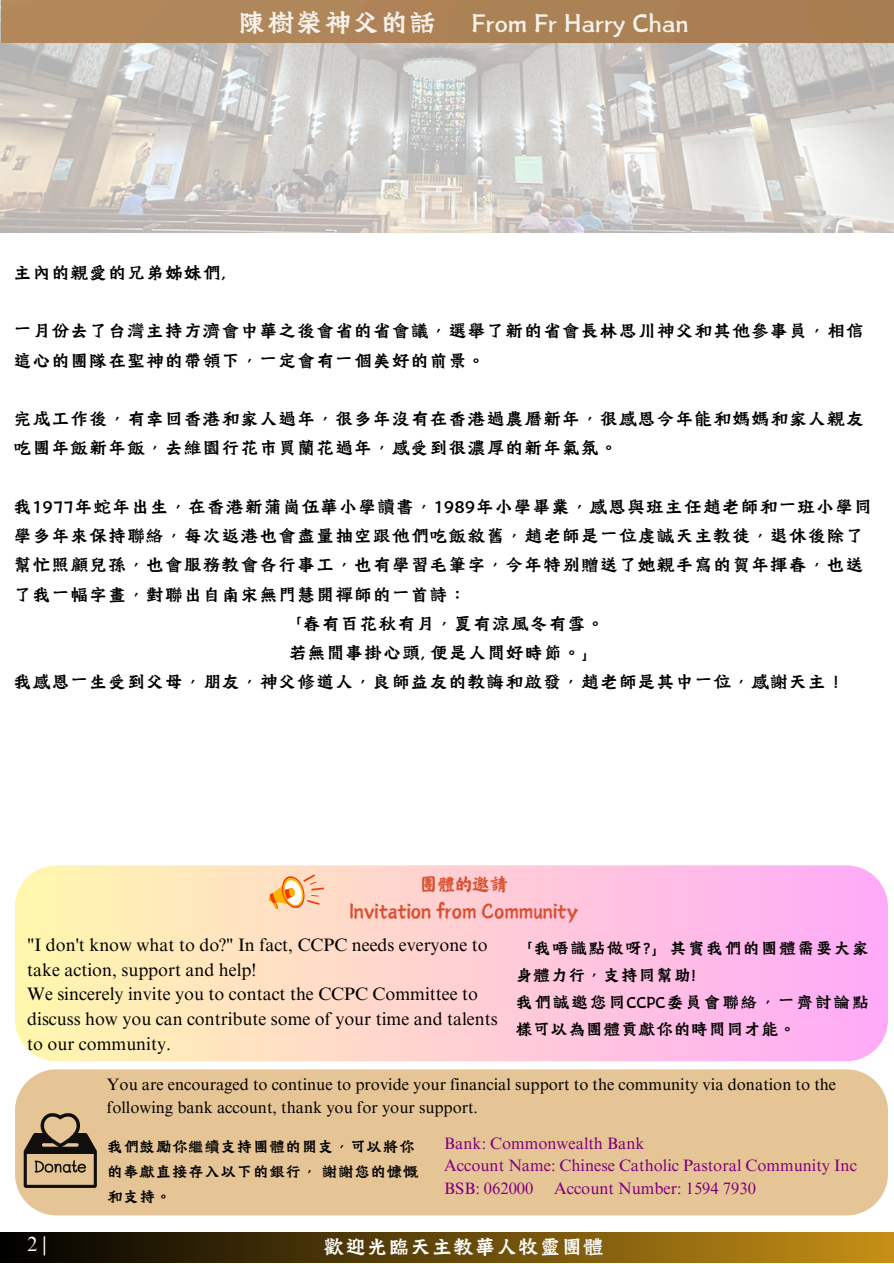
<style>
.page{position:relative;width:894px;height:1264px;background:#fff}
.page>*{position:absolute;margin:0;border:0;box-sizing:border-box;transform-origin:0 0}
.t1{font:31.5px "Canva Tide Kaplan HK";color:#f7f2ec}
.t2{font:24px "Canva Tide Kaplan HK";color:#fff}
.t3{font:21px/29.2px "Canva Tide Kaplan HK";color:#000}
.t4{font:20.4px "Times NRMT Pro";color:#fff}
.t5{font:19.5px/27px "Canva Tide Kaplan TC";letter-spacing:.035em;color:#000}
.t6{font:19.5px/27px "Canva Yi Cai TC";color:#d94f30;text-align:center}
.t7{font:18px/24.8px "Times NRMT Pro";color:#000}
.t8{font:18px/24.8px "Canva Tide Kaplan HK";color:#000}
.t9{font:16.5px/22.5px "Times NRMT Pro";color:#000}
.t10{font:16.5px "Times NRMT Pro";color:#800080}
</style>
<div class="page">
<div style="left:0;top:1232px;width:893px;height:30px;background:linear-gradient(to right,#000,#c69016)"></div>
<img style="left:0;top:0;width:892px;height:233px">
<div style="left:1px;top:0;width:892px;height:43px;background:#af8255"></div>
<div style="left:15px;top:1069px;width:872px;height:146px;background:#e5c495"></div>
<svg style="left:24px;top:1112px;width:73px;height:75px;background:#9b8566"></svg>
<svg style="left:15px;top:865px;width:872px;height:196px;background:#ffd0d3"></svg>
<svg style="left:268px;top:874px;width:56px;height:35px;background:#fdc593"></svg>
<h1 class="t1" style="left:238px;top:5px;width:451px">陳樹榮神父的話 From Fr Harry Chan</h1>
<h4 class="t3" style="left:13px;top:257px;width:214px">主內的親愛的兄弟姊妹們,</h4>
<p class="t3" style="left:13px;top:315px;width:852px">一月份去了台灣主持方濟會中華之後會省的省會議，選舉了新的省會長林思川神父和其他參事員，相信這心的團隊在聖神的帶領下，一定會有一個美好的前景。</p>
<p class="t3" style="left:13px;top:403px;width:852px">完成工作後，有幸回香港和家人過年，很多年沒有在香港過農曆新年，很感恩今年能和媽媽和家人親友吃團年飯新年飯，去維園行花市買蘭花過年，感受到很濃厚的新年氣氛。</p>
<h3 class="t3" style="left:13px;top:491px;width:860px">我1977年蛇年出生，在香港新蒲崗伍華小學讀書，1989年小學畢業，感恩與班主任趙老師和一班小學同</h3>
<h3 class="t3" style="left:13px;top:520px;width:852px">學多年來保持聯絡，每次返港也會盡量抽空跟他們吃飯敘舊，趙老師是一位虔誠天主教徒，退休後除了</h3>
<h3 class="t3" style="left:13px;top:549px;width:852px">幫忙照顧兒孫，也會服務教會各行事工，也有學習毛筆字，今年特别贈送了她親手寫的賀年揮春，也送</h3>
<h3 class="t3" style="left:13px;top:579px;width:455px">了我一幅字畫，對聯出自南宋無門慧開禪師的一首詩：</h3>
<h3 class="t3" style="left:283px;top:608px;width:323px">「春有百花秋有月，夏有涼風冬有雪。</h3>
<h3 class="t3" style="left:288px;top:637px;width:313px">若無閒事掛心頭, 便是人間好時節。」</h3>
<h3 class="t3" style="left:13px;top:666px;width:833px">我感恩一生受到父母，朋友，神父修道人，良師益友的教誨和啟發，趙老師是其中一位，感謝天主！</h3>
<p class="t6" style="left:349px;top:871px;width:230px">團體的邀請<br>Invitation from Community</p>
<p class="t5" style="left:515px;top:933px;width:355px">「我唔識點做呀?」其實我們的團體需要大家身體力行，支持同幫助!<br>我們誠邀您同CCPC委員會聯絡，一齊討論點樣可以為團體貢獻你的時間同才能。</p>
<p class="t7" style="left:27px;top:934px;width:462px">"I don't know what to do?" In fact, CCPC needs everyone to take action, support and help!</p>
<p class="t7" style="left:27px;top:983px;width:472px">We sincerely invite you to contact the CCPC Committee to discuss how you can contribute some of your time and talents to our community.</p>
<p class="t9" style="left:107px;top:1075px;width:730px">You are encouraged to continue to provide your financial support to the community via donation to the following bank account, thank you for your support.</p>
<h4 class="t8" style="left:107px;top:1133px;width:313px">我們鼓勵你繼續支持團體的開支，可以將你的奉獻直接存入以下的銀行，謝謝您的慷慨和支持。</h4>
<h4 class="t10" style="left:444px;top:1137px;width:202px">Bank: Commonwealth Bank</h4>
<h4 class="t10" style="left:444px;top:1159px;width:414px">Account Name: Chinese Catholic Pastoral Community Inc</h4>
<h4 class="t10" style="left:444px;top:1182px;width:91px">BSB: 062000</h4>
<h4 class="t10" style="left:554px;top:1182px;width:203px">Account Number: 1594 7930</h4>
<p class="t4" style="left:27px;top:1236px;width:21px">2|</p>
<p class="t2" style="left:323px;top:1232px;width:282px">歡迎光臨天主教華人牧靈團體</p>
</div>
